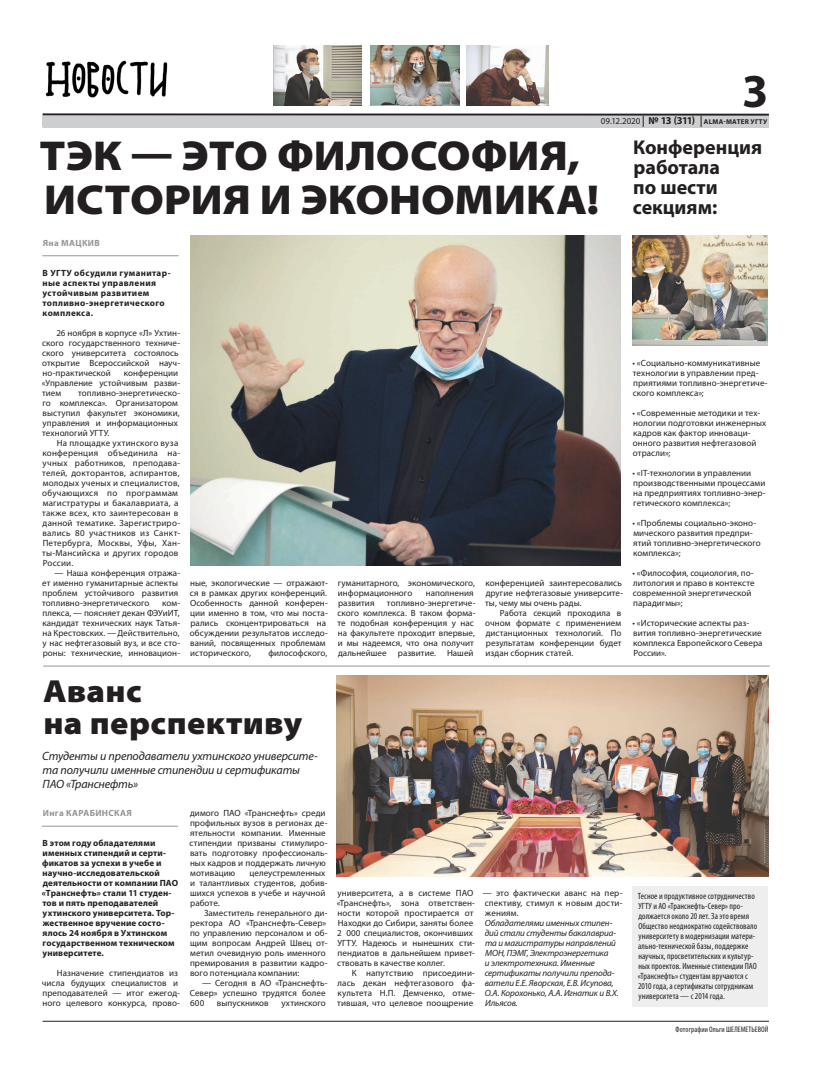
<style>
.page{position:relative;width:820px;height:1078px;background:#fff}
.page>*{position:absolute;margin:0;border:0;box-sizing:border-box;transform-origin:0 0}
.t1{font:700 47.4px "Myriad Pro";color:#231f20}
.t2{font:900 semi-expanded 42px/44px "Myriad Pro";letter-spacing:-.005em;color:#231f20}
.t3{font:900 semi-expanded 32px/32px "Myriad Pro";letter-spacing:.01em;color:#231f20}
.t4{font:700 20px/20px "Myriad Pro";color:#231f20}
.t5{font:italic 12px/14px "Myriad Pro";letter-spacing:-.015em;color:#231f20}
.t6{font:9px/10px "Myriad Pro";letter-spacing:.005em;color:#231f20}
.t7{font:condensed 9px/10px "Myriad Pro";letter-spacing:.01em;color:#231f20}
.t8{font:9px/10px "Myriad Pro";letter-spacing:.025em;color:#231f20}
.t9{font:700 9px/10px "Myriad Pro";letter-spacing:.015em;color:#231f20}
.t10{font:italic 9px/10px "Myriad Pro";letter-spacing:-.01em;color:#231f20}
.t11{font:700 9px/10px "Myriad Pro";letter-spacing:.04em;color:#231f20}
.t12{font:700 9px "Myriad Pro";letter-spacing:.04em;color:#939598}
.t13{font:condensed 8px "Myriad Pro";letter-spacing:.01em;color:#231f20}
.t14{font:700 7px "Myriad Pro";letter-spacing:.04em;color:#231f20}
.s1{font-weight:400;font-size:9px}
.s2{font-size:10.5px}
</style>
<div class="page">
<hr style="left:43px;top:113px;width:725px;height:3px;background:#231f20">
<div style="left:43px;top:116px;width:725px;height:11px;background:#cdced0"></div>
<hr style="left:43px;top:1020px;width:725px;height:1px;background:#231f20">
<img style="left:45px;top:60px;width:123px;height:38px">
<img style="left:274px;top:45px;width:87px;height:60px">
<img style="left:370px;top:45px;width:89px;height:60px">
<img style="left:466px;top:45px;width:82px;height:60px">
<hr style="left:43px;top:665px;width:726px;height:1px;background:#939598">
<img style="left:190px;top:235px;width:430px;height:330px">
<img style="left:336px;top:675px;width:431px;height:200px">
<div style="left:632px;top:885px;width:135px;height:120px;background:#eeeeef"></div>
<img style="left:632px;top:235px;width:135px;height:110px">
<hr style="left:42px;top:825px;width:136px;height:1px;background:#939598">
<hr style="left:42px;top:255px;width:136px;height:1px;background:#939598">
<h1 class="t1" style="left:741px;top:60px;width:28px">3</h1>
<p class="t14" style="left:600px;top:117px;width:168px"><span class="s1">09.12.2020</span> <span class="s2">№ 13 (311)</span> ALMA-MATER УГТУ</p>
<h2 class="t2" style="left:39px;top:134px;width:561px">ТЭК — ЭТО ФИЛОСОФИЯ,<br>ИСТОРИЯ И ЭКОНОМИКА!</h2>
<p class="t12" style="left:43px;top:237px;width:59px">Яна МАЦКИВ</p>
<p class="t11" style="left:42px;top:267px;width:130px">В УГТУ обсудили гуманитар&shy;ные аспекты управления устойчивым развитием топливно-энергетического комплекса.</p>
<p class="t6" style="left:42px;top:327px;width:139px;text-indent:14px">26 ноября в корпусе «Л» Ухтин&shy;ского государственного техниче&shy;ского университета состоялось открытие Всероссийской науч&shy;но-практической</p>
<p class="t6" style="left:42px;top:367px;width:140px;text-indent:82px">конференции «Управление устойчивым разви&shy;тием</p>
<p class="t6" style="left:42px;top:387px;width:139px;text-indent:36px">топливно-энергетическо&shy;го комплекса». Организатором выступил факультет экономики, управления и информационных технологий УГТУ.</p>
<p class="t8" style="left:42px;top:437px;width:139px;text-indent:15px">На площадке ухтинского вуза конференция объединила на&shy;учных работников, преподава&shy;телей, докторантов, аспирантов, молодых ученых и специалистов, обучающихся по программам магистратуры и бакалавриата, а также всех, кто заинтересован в данной тематике. Зарегистриро&shy;вались 80 участников из Санкт-<br>Петербурга, Москвы, Уфы, Хан&shy;ты-Мансийска и других городов<br>России.</p>
<p class="t6" style="left:42px;top:567px;width:139px;text-indent:12px">— Наша конференция отража&shy;ет именно гуманитарные аспекты проблем устойчивого развития топливно-энергетического</p>
<p class="t6" style="left:42px;top:597px;width:139px;text-align:justify;text-indent:120px">ком&shy;плекса, — поясняет декан ФЭУиИТ, кандидат технических наук Татья&shy;на Крестовских. — Действительно, у нас нефтегазовый вуз, и все сто&shy;роны: технические, инновацион-</p>
<p class="t6" style="left:190px;top:577px;width:139px">ные, экологические — отражают&shy;ся в рамках других конференций.<br>Особенность данной конферен&shy;ции именно в том, что мы поста&shy;рались сконцентрироваться на обсуждении результатов исследо&shy;ваний, посвященных проблемам исторического,</p>
<p class="t6" style="left:268px;top:647px;width:60px">философского,</p>
<h3 class="t3" style="left:43px;top:675px;width:261px">Аванс<br>на перспективу</h3>
<h3 class="t5" style="left:42px;top:748px;width:277px">Студенты и преподаватели ухтинского университе&shy;та получили именные стипендии и сертификаты<br>ПАО «Транснефть»</h3>
<p class="t12" style="left:43px;top:807px;width:91px">Инга КАРАБИНСКАЯ</p>
<p class="t9" style="left:42px;top:837px;width:138px">В этом году обладателями именных стипендий и серти&shy;фикатов за успехи в учебе и научно-исследовательской деятельности от компании ПАО «Транснефть» стали 11 студен&shy;тов и пять преподавателей ухтинского университета. Тор&shy;жественное вручение состо&shy;ялось 24 ноября в Ухтинском государственном техническом университете.</p>
<p class="t6" style="left:42px;top:967px;width:139px;text-indent:15px">Назначение стипендиатов из числа будущих специалистов и преподавателей — итог ежегод&shy;ного целевого конкурса, прово-</p>
<p class="t6" style="left:189px;top:807px;width:139px">димого ПАО «Транснефть» среди профильных вузов в регионах де&shy;ятельности компании. Именные стипендии призваны стимулиро&shy;вать подготовку профессиональ&shy;ных кадров и поддержать личную мотивацию</p>
<p class="t6" style="left:190px;top:867px;width:139px;text-indent:59px">целеустремленных и талантливых студентов, добив&shy;шихся успехов в учебе и научной работе.</p>
<p class="t6" style="left:190px;top:907px;width:139px;text-indent:14px">Заместитель генерального ди&shy;ректора АО «Транснефть-Север» по управлению персоналом и об&shy;щим вопросам Андрей Швец от&shy;метил очевидную роль именного премирования в развитии кадро&shy;вого потенциала компании:</p>
<p class="t6" style="left:190px;top:977px;width:139px;text-indent:12px">— Сегодня в АО «Транснефть-<br>Север» успешно трудятся более<br>600</p>
<p class="t6" style="left:217px;top:997px;width:53px">выпускников</p>
<p class="t6" style="left:281px;top:997px;width:46px">ухтинского</p>
<p class="t6" style="left:338px;top:577px;width:138px">гуманитарного, экономического, информационного</p>
<p class="t6" style="left:425px;top:587px;width:49px">наполнения</p>
<p class="t6" style="left:337px;top:597px;width:139px;text-indent:49px">топливно-энергетиче&shy;ского комплекса. В таком форма&shy;те подобная конференция у нас на факультете проходит впервые, и мы надеемся, что она получит дальнейшее развитие. Нашей</p>
<p class="t6" style="left:338px;top:597px;width:38px">развития</p>
<p class="t6" style="left:485px;top:577px;width:139px">конференцией заинтересовались другие нефтегазовые университе&shy;ты, чему мы очень рады.</p>
<p class="t6" style="left:485px;top:607px;width:138px;text-align:justify;text-indent:15px">Работа секций проходила в очном формате с применением дистанционных технологий. По результатам конференции будет издан сборник статей.</p>
<p class="t6" style="left:336px;top:887px;width:140px">университета, а в системе ПАО «Транснефть», зона ответствен&shy;ности которой простирается от<br>Находки до Сибири, заняты более<br>2 000 специалистов, окончивших<br>УГТУ. Надеюсь и нынешних сти&shy;пендиатов в дальнейшем привет&shy;ствовать в качестве коллег.</p>
<p class="t6" style="left:337px;top:967px;width:139px;text-align:justify;text-indent:15px">К напутствию присоедини&shy;лась декан нефтегазового фа&shy;культета Н.П. Демченко, отме&shy;тившая, что целевое поощрение</p>
<p class="t6" style="left:482px;top:887px;width:141px;text-align:justify">— это фактически аванс на пер&shy;спективу, стимул к новым дости&shy;жениям.</p>
<p class="t10" style="left:484px;top:917px;width:135px">Обладателями именных стипен&shy;дий стали студенты бакалавриа&shy;та и магистратуры направлений<br>МОН, ПЭМГ, Электроэнергетика<br>и электротехника. Именные сертификаты получили препода&shy;ватели Е.Е. Яворская, Е.В. Исупова,<br>О.А. Корохонько, А.А. Игнатик и В.Х.<br>Ильясов.</p>
<h3 class="t4" style="left:632px;top:136px;width:131px">Конференция работала<br>по шести секциям:</h3>
<p class="t6" style="left:632px;top:357px;width:136px">• «Социально-коммуникативные технологии в управлении пред&shy;приятиями топливно-энергетиче&shy;ского комплекса»;</p>
<p class="t6" style="left:632px;top:407px;width:135px">• «Современные методики и тех&shy;нологии подготовки инженерных кадров как фактор инноваци&shy;онного развития нефтегазовой отрасли»;</p>
<p class="t6" style="left:632px;top:467px;width:135px">• «IT-технологии в управлении производственными процессами на предприятиях топливно-энер&shy;гетического комплекса»;</p>
<p class="t6" style="left:632px;top:517px;width:130px">• «Проблемы социально-эконо&shy;мического развития предпри&shy;ятий топливно-энергетического комплекса»;</p>
<p class="t6" style="left:632px;top:567px;width:123px">• «Философия, социология, по&shy;литология и право в контексте современной энергетической парадигмы»;</p>
<p class="t6" style="left:632px;top:617px;width:131px">• «Исторические аспекты раз&shy;вития топливно-энергетические комплекса Европейского Севера<br>России».</p>
<p class="t7" style="left:637px;top:890px;width:121px">Тесное и продуктивное сотрудничество УГТУ и АО «Транснефть-Север» про&shy;должается около 20 лет. За это время Общество неоднократно содействовало университету в модернизации матери&shy;ально-технической базы, поддержке научных, просветительских и культур&shy;ных проектов. Именные стипендии ПАО «Транснефть» студентам вручаются с 2010 года, а сертификаты сотрудникам университета — с 2014 года.</p>
<p class="t13" style="left:675px;top:1024px;width:94px">Фотографии Ольги ШЕЛЕМЕТЬЕВОЙ</p>
</div>
